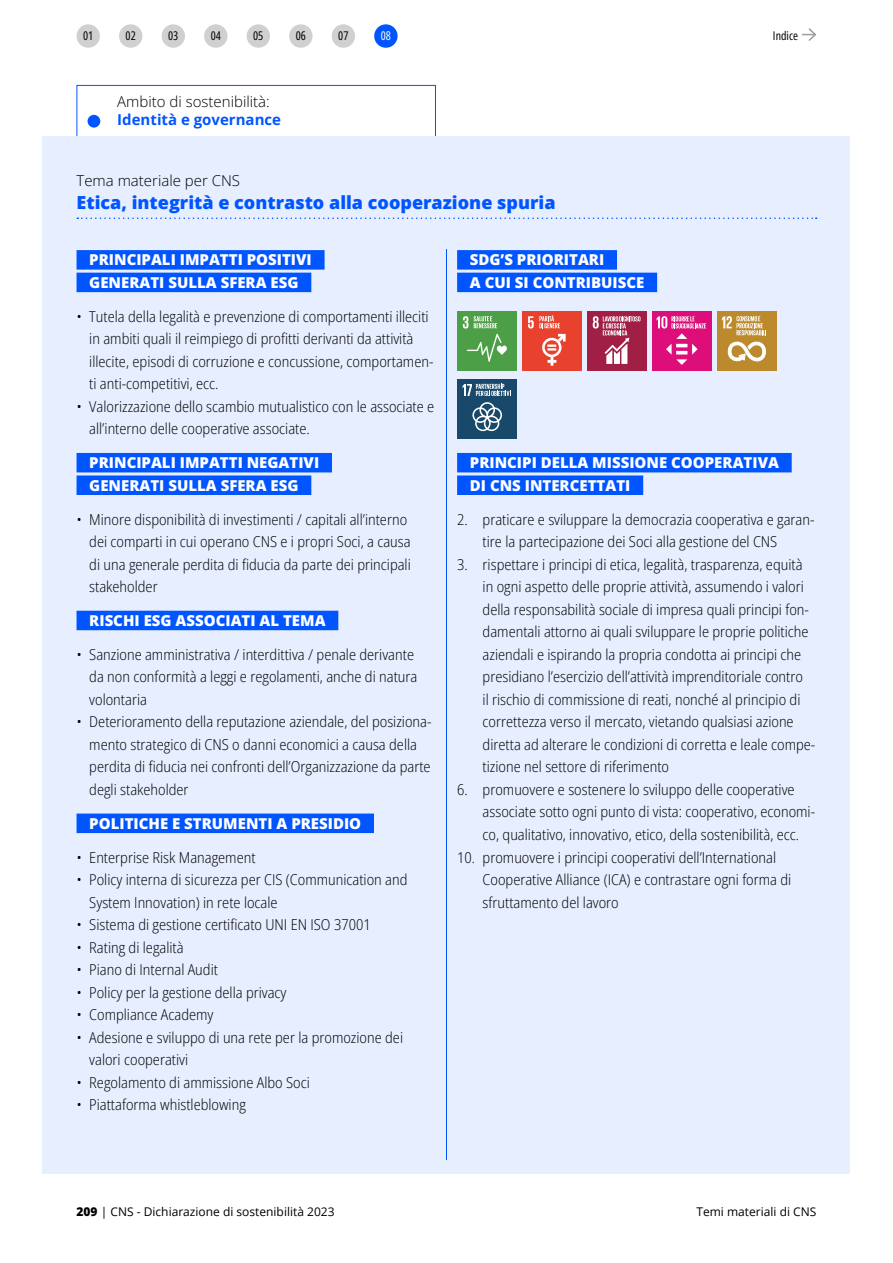
<style>
.page{position:relative;width:893px;height:1263px;background:#fff}
.page>*{position:absolute;margin:0;border:0;box-sizing:border-box;transform-origin:0 0}
.t1{font:800 18px "Open Sans";color:#05f}
.t2{font:300 semi-condensed 15px/22.5px "Open Sans";color:#000}
.t3{font:800 15px/22.5px "Open Sans";color:#fff}
.t4{font:300 15px "Open Sans";color:#000}
.t5{font:700 15px "Open Sans";color:#05f}
.t6{font:12px "Open Sans";color:#000}
.t7{font:12px "Open Sans Condensed";color:#000}
.t8{font:12px "Open Sans Condensed";color:#fff}
.s1{font-weight:800}
</style>
<div class="page">
<div style="left:162px;top:24px;width:23px;height:24px;background:#d0d0d0;border-radius:50%"></div>
<div style="left:204px;top:24px;width:23px;height:24px;background:#d0d0d0;border-radius:50%"></div>
<div style="left:247px;top:24px;width:23px;height:24px;background:#d0d0d0;border-radius:50%"></div>
<div style="left:289px;top:24px;width:24px;height:24px;background:#d0d0d0;border-radius:50%"></div>
<div style="left:332px;top:24px;width:23px;height:24px;background:#d0d0d0;border-radius:50%"></div>
<div style="left:374px;top:24px;width:24px;height:24px;background:#05f;border-radius:50%"></div>
<svg style="left:802px;top:28px;width:14px;height:13px"></svg>
<div style="left:77px;top:24px;width:23px;height:24px;background:#d0d0d0;border-radius:50%"></div>
<div style="left:119px;top:24px;width:23px;height:24px;background:#d0d0d0;border-radius:50%"></div>
<div style="left:43px;top:136px;width:807px;height:1038px;background:#e6eeff"></div>
<div style="left:77px;top:250px;width:248px;height:20px;background:#05f"></div>
<div style="left:77px;top:273px;width:234px;height:19px;background:#05f"></div>
<div style="left:77px;top:453px;width:255px;height:19px;background:#05f"></div>
<div style="left:77px;top:475px;width:234px;height:20px;background:#05f"></div>
<div style="left:77px;top:611px;width:261px;height:19px;background:#05f"></div>
<div style="left:77px;top:813px;width:297px;height:20px;background:#05f"></div>
<div style="left:457px;top:250px;width:160px;height:20px;background:#05f"></div>
<div style="left:457px;top:273px;width:200px;height:19px;background:#05f"></div>
<div style="left:457px;top:453px;width:335px;height:19px;background:#05f"></div>
<div style="left:457px;top:475px;width:186px;height:20px;background:#05f"></div>
<div style="left:457px;top:311px;width:60px;height:60px;background:#4c9f46"></div>
<svg style="left:463px;top:316px;width:5px;height:12px"></svg>
<svg style="left:467px;top:334px;width:40px;height:28px"></svg>
<svg style="left:474px;top:316px;width:23px;height:12px"></svg>
<div style="left:587px;top:311px;width:60px;height:60px;background:#a11e45"></div>
<svg style="left:593px;top:316px;width:47px;height:48px"></svg>
<div style="left:522px;top:311px;width:60px;height:60px;background:#e8422e"></div>
<svg style="left:542px;top:334px;width:24px;height:32px"></svg>
<svg style="left:528px;top:315px;width:32px;height:13px"></svg>
<div style="left:652px;top:311px;width:60px;height:60px;background:#dd0d7a"></div>
<svg style="left:656px;top:316px;width:50px;height:49px"></svg>
<div style="left:717px;top:311px;width:60px;height:60px;background:#bc8a2d"></div>
<svg style="left:722px;top:316px;width:44px;height:19px"></svg>
<svg style="left:728px;top:342px;width:38px;height:20px"></svg>
<div style="left:457px;top:379px;width:60px;height:59px;background:#18486a"></div>
<svg style="left:472px;top:402px;width:30px;height:29px"></svg>
<svg style="left:463px;top:384px;width:48px;height:12px"></svg>
<hr style="left:446px;top:249px;width:1px;height:911px;background:#05f">
<div style="left:77px;top:85px;width:359px;height:51px;border:1px solid #05f"></div>
<div style="left:88px;top:115px;width:12px;height:13px;background:#05f;border-radius:50%"></div>
<svg style="left:77px;top:217px;width:740px;height:2px"></svg>
<hr style="left:0;top:457px;width:1px;height:806px;background:#ffddd1">
<p class="t7" style="left:83px;top:27px;width:12px">01</p>
<p class="t7" style="left:126px;top:27px;width:12px">02</p>
<p class="t7" style="left:168px;top:27px;width:12px">03</p>
<p class="t7" style="left:211px;top:27px;width:12px">04</p>
<p class="t7" style="left:253px;top:27px;width:12px">05</p>
<p class="t7" style="left:296px;top:27px;width:12px">06</p>
<p class="t7" style="left:338px;top:27px;width:12px">07</p>
<p class="t8" style="left:381px;top:27px;width:12px">08</p>
<p class="t7" style="left:773px;top:27px;width:27px">Indice</p>
<p class="t4" style="left:117px;top:92px;width:154px">Ambito di sostenibilità:</p>
<p class="t5" style="left:117px;top:109px;width:165px">Identità e governance</p>
<p class="t4" style="left:77px;top:171px;width:165px">Tema materiale per CNS</p>
<p class="t1" style="left:77px;top:189px;width:481px">Etica, integrità e contrasto alla cooperazione spuria</p>
<p class="t3" style="left:89px;top:248px;width:224px">PRINCIPALI IMPATTI POSITIVI<br>GENERATI SULLA SFERA ESG</p>
<p class="t2" style="left:89px;top:305px;width:346px;text-indent:-13px">• Tutela della legalità e prevenzione di comportamenti illeciti in ambiti quali il reimpiego di profitti derivanti da attività illecite, episodi di corruzione e concussione, comportamen&shy;ti anti-competitivi, ecc.</p>
<p class="t2" style="left:89px;top:395px;width:346px;text-indent:-13px">• Valorizzazione dello scambio mutualistico con le associate e all’interno delle cooperative associate.</p>
<p class="t3" style="left:89px;top:451px;width:231px">PRINCIPALI IMPATTI NEGATIVI<br>GENERATI SULLA SFERA ESG</p>
<p class="t2" style="left:89px;top:507px;width:323px;text-indent:-13px">• Minore disponibilità di investimenti / capitali all’interno dei comparti in cui operano CNS e i propri Soci, a causa di una generale perdita di fiducia da parte dei principali stakeholder</p>
<p class="t3" style="left:89px;top:609px;width:238px">RISCHI ESG ASSOCIATI AL TEMA</p>
<p class="t2" style="left:89px;top:643px;width:330px;text-indent:-13px">• Sanzione amministrativa / interdittiva / penale derivante da non conformità a leggi e regolamenti, anche di natura volontaria</p>
<p class="t2" style="left:89px;top:710px;width:344px;text-indent:-13px">• Deterioramento della reputazione aziendale, del posiziona&shy;mento strategico di CNS o danni economici a causa della perdita di fiducia nei confronti dell’Organizzazione da parte degli stakeholder</p>
<p class="t3" style="left:89px;top:811px;width:273px">POLITICHE E STRUMENTI A PRESIDIO</p>
<p class="t2" style="left:77px;top:845px;width:181px">• Enterprise Risk Management</p>
<p class="t2" style="left:89px;top:868px;width:320px;text-indent:-13px">• Policy interna di sicurezza per CIS (Communication and<br>System Innovation) in rete locale</p>
<p class="t2" style="left:77px;top:913px;width:296px">• Sistema di gestione certificato UNI EN ISO 37001</p>
<p class="t2" style="left:77px;top:935px;width:109px">• Rating di legalità</p>
<p class="t2" style="left:77px;top:958px;width:143px">• Piano di Internal Audit</p>
<p class="t2" style="left:77px;top:981px;width:212px">• Policy per la gestione della privacy</p>
<p class="t2" style="left:77px;top:1003px;width:139px">• Compliance Academy</p>
<p class="t2" style="left:89px;top:1026px;width:315px;text-indent:-13px">• Adesione e sviluppo di una rete per la promozione dei valori cooperativi</p>
<p class="t2" style="left:77px;top:1071px;width:235px">• Regolamento di ammissione Albo Soci</p>
<p class="t2" style="left:77px;top:1093px;width:171px">• Piattaforma whistleblowing</p>
<p class="t3" style="left:470px;top:248px;width:176px">SDG’S PRIORITARI<br>A CUI SI CONTRIBUISCE</p>
<p class="t3" style="left:470px;top:451px;width:311px">PRINCIPI DELLA MISSIONE COOPERATIVA<br>DI CNS INTERCETTATI</p>
<p class="t2" style="left:483px;top:507px;width:333px;text-indent:-26px">2. praticare e sviluppare la democrazia cooperativa e garan&shy;tire la partecipazione dei Soci alla gestione del CNS</p>
<p class="t2" style="left:483px;top:552px;width:334px;text-indent:-26px">3. rispettare i principi di etica, legalità, trasparenza, equità in ogni aspetto delle proprie attività, assumendo i valori della responsabilità sociale di impresa quali principi fon&shy;damentali attorno ai quali sviluppare le proprie politiche aziendali e ispirando la propria condotta ai principi che presidiano l’esercizio dell’attività imprenditoriale contro<br>il rischio di commissione di reati, nonché al principio di correttezza verso il mercato, vietando qualsiasi azione diretta ad alterare le condizioni di corretta e leale compe&shy;tizione nel settore di riferimento</p>
<p class="t2" style="left:483px;top:778px;width:334px;text-indent:-26px">6. promuovere e sostenere lo sviluppo delle cooperative associate sotto ogni punto di vista: cooperativo, economi&shy;co, qualitativo, innovativo, etico, della sostenibilità, ecc.</p>
<p class="t2" style="left:483px;top:845px;width:310px;text-indent:-26px">10. promuovere i principi cooperativi dell’International<br>Cooperative Alliance (ICA) e contrastare ogni forma di sfruttamento del lavoro</p>
<p class="t6" style="left:77px;top:1203px;width:260px"><span class="s1">209</span> | CNS - Dichiarazione di sostenibilità 2023</p>
<p class="t6" style="left:696px;top:1203px;width:122px">Temi materiali di CNS</p>
</div>
